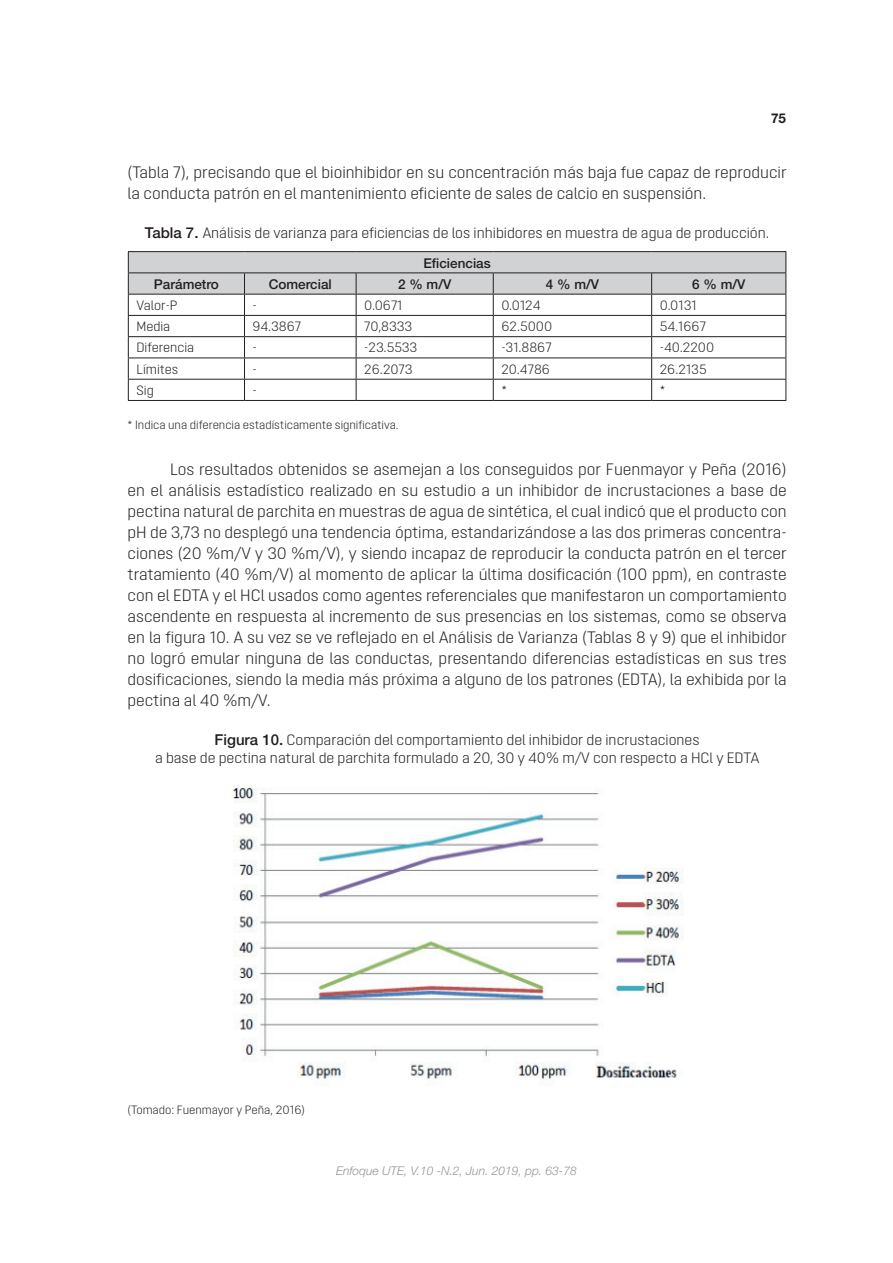
<style>
.page{position:relative;width:893px;height:1263px;background:#fff}
.page>*{position:absolute;margin:0;border:0;box-sizing:border-box;transform-origin:0 0}
.t1{font:300 16.5px/21px "Opinion Pro";color:#231f20}
.t2{font:300 15px/18px "Opinion Pro";color:#231f20;text-align:center}
.t3{font:300 13.5px "Opinion Pro";color:#231f20}
.t4{font:500 13.5px "Helvetica Neue";color:#231f20}
.t5{font:700 13.5px "Helvetica Neue";color:#231f20}
.t6{font:300 12px "Opinion Pro";color:#231f20}
.t7{font:italic 300 12px "Helvetica Neue";color:#939598}
.s1{font-family:"Helvetica Neue";font-weight:500}
</style>
<div class="page">
<hr style="left:128px;top:251px;width:116px;height:1px;background:#231f20">
<hr style="left:244px;top:251px;width:112px;height:1px;background:#231f20">
<hr style="left:356px;top:251px;width:137px;height:1px;background:#231f20">
<hr style="left:493px;top:251px;width:159px;height:1px;background:#231f20">
<hr style="left:652px;top:251px;width:134px;height:1px;background:#231f20">
<svg style="left:128px;top:252px;width:658px;height:148px"></svg>
<hr style="left:128px;top:400px;width:116px;height:1px;background:#231f20">
<hr style="left:244px;top:400px;width:112px;height:1px;background:#231f20">
<hr style="left:356px;top:400px;width:137px;height:1px;background:#231f20">
<hr style="left:493px;top:400px;width:159px;height:1px;background:#231f20">
<hr style="left:652px;top:400px;width:134px;height:1px;background:#231f20">
<img style="left:233px;top:787px;width:451px;height:296px">
<p class="t5" style="left:771px;top:109px;width:17px">75</p>
<p class="t1" style="left:128px;top:162px;width:661px">(Tabla 7), precisando que el bioinhibidor en su concentración más baja fue capaz de reproducir la conducta patrón en el mantenimiento eficiente de sales de calcio en suspensión.</p>
<p class="t2" style="left:145px;top:224px;width:626px"><span class="s1">Tabla 7.</span> Análisis de varianza para eficiencias de los inhibidores en muestra de agua de producción.</p>
<p class="t4" style="left:423px;top:255px;width:69px">Eficiencias</p>
<p class="t4" style="left:154px;top:276px;width:67px">Parámetro</p>
<p class="t4" style="left:269px;top:276px;width:65px">Comercial</p>
<p class="t4" style="left:398px;top:276px;width:55px">2 % m/V</p>
<p class="t4" style="left:546px;top:276px;width:55px">4 % m/V</p>
<p class="t4" style="left:692px;top:276px;width:55px">6 % m/V</p>
<p class="t3" style="left:136px;top:297px;width:43px">Valor-P</p>
<p class="t3" style="left:253px;top:297px;width:6px">-</p>
<p class="t3" style="left:364px;top:297px;width:40px">0.0671</p>
<p class="t3" style="left:501px;top:297px;width:41px">0.0124</p>
<p class="t3" style="left:660px;top:297px;width:38px">0.0131</p>
<p class="t3" style="left:136px;top:319px;width:35px">Media</p>
<p class="t3" style="left:253px;top:319px;width:50px">94.3867</p>
<p class="t3" style="left:364px;top:319px;width:50px">70,8333</p>
<p class="t3" style="left:501px;top:319px;width:52px">62.5000</p>
<p class="t3" style="left:660px;top:319px;width:48px">54.1667</p>
<p class="t3" style="left:136px;top:340px;width:59px">Diferencia</p>
<p class="t3" style="left:253px;top:340px;width:6px">-</p>
<p class="t3" style="left:364px;top:340px;width:55px">-23.5533</p>
<p class="t3" style="left:501px;top:340px;width:52px">-31.8867</p>
<p class="t3" style="left:660px;top:340px;width:56px">-40.2200</p>
<p class="t3" style="left:136px;top:361px;width:43px">Límites</p>
<p class="t3" style="left:253px;top:361px;width:6px">-</p>
<p class="t3" style="left:364px;top:361px;width:50px">26.2073</p>
<p class="t3" style="left:501px;top:361px;width:50px">20.4786</p>
<p class="t3" style="left:660px;top:361px;width:48px">26.2135</p>
<p class="t3" style="left:136px;top:382px;width:19px">Sig</p>
<p class="t3" style="left:253px;top:382px;width:6px">-</p>
<p class="t3" style="left:501px;top:382px;width:7px">*</p>
<p class="t3" style="left:660px;top:382px;width:7px">*</p>
<p class="t6" style="left:128px;top:418px;width:273px">* Indica una diferencia estadísticamente significativa.</p>
<p class="t1" style="left:128px;top:459px;width:661px;text-align:justify;text-indent:43px">Los resultados obtenidos se asemejan a los conseguidos por Fuenmayor y Peña (2016) en el análisis estadístico realizado en su estudio a un inhibidor de incrustaciones a base de pectina natural de parchita en muestras de agua de sintética, el cual indicó que el producto con pH de 3,73 no desplegó una tendencia óptima, estandarizándose a las dos primeras concentra&shy;ciones (20 %m/V y 30 %m/V), y siendo incapaz de reproducir la conducta patrón en el tercer tratamiento (40 %m/V) al momento de aplicar la última dosificación (100 ppm), en contraste con el EDTA y el HCl usados como agentes referenciales que manifestaron un comportamiento ascendente en respuesta al incremento de sus presencias en los sistemas, como se observa en la figura 10. A su vez se ve reflejado en el Análisis de Varianza (Tablas 8 y 9) que el inhibidor no logró emular ninguna de las conductas, presentando diferencias estadísticas en sus tres dosificaciones, siendo la media más próxima a alguno de los patrones (EDTA), la exhibida por la pectina al 40 %m/V.</p>
<p class="t2" style="left:155px;top:731px;width:606px"><span class="s1">Figura 10.</span> Comparación del comportamiento del inhibidor de incrustaciones<br>a base de pectina natural de parchita formulado a 20, 30 y 40% m/V con respecto a HCl y EDTA</p>
<p class="t6" style="left:128px;top:1103px;width:179px">(Tomado: Fuenmayor y Peña, 2016)</p>
<p class="t7" style="left:336px;top:1163px;width:242px">Enfoque UTE, V.10 -N.2, Jun. 2019, pp. 63-78</p>
</div>
